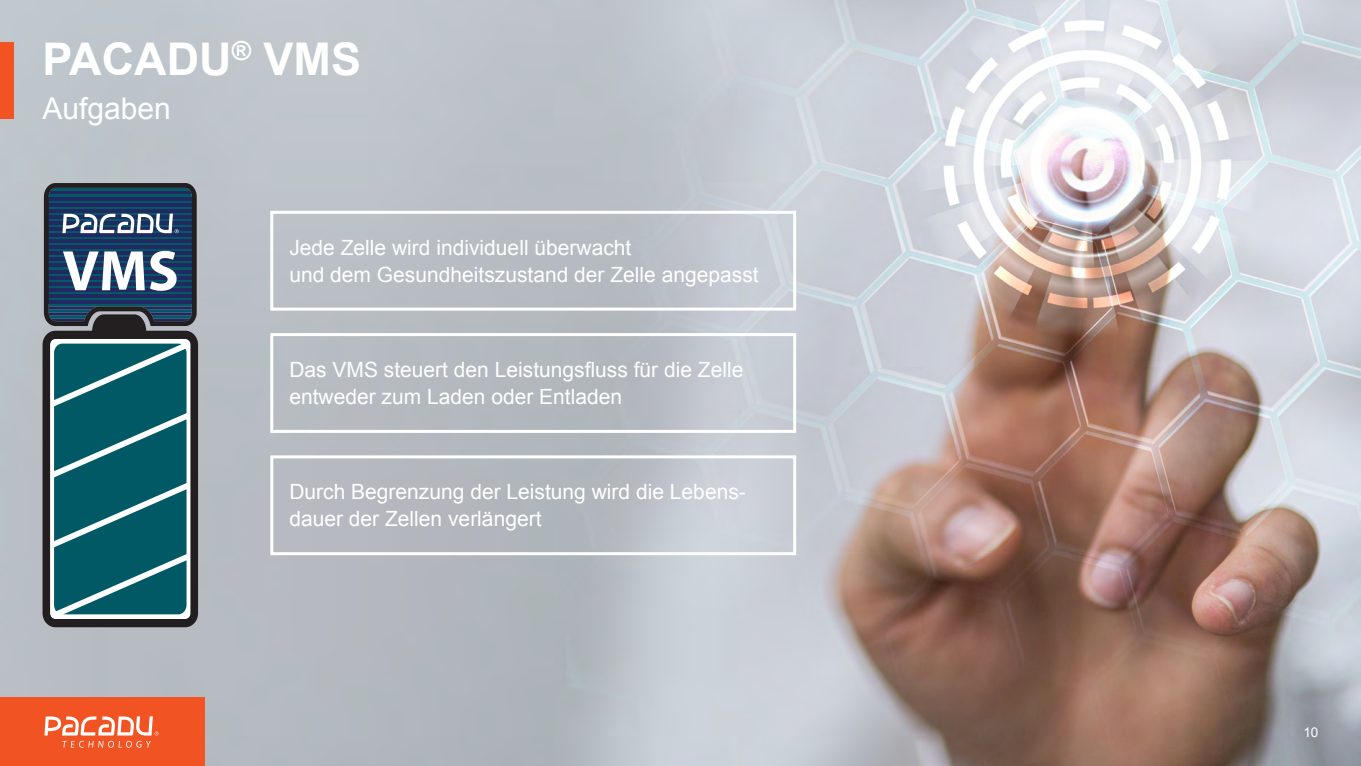
<style>
.page{position:relative;width:1361px;height:766px;background:#fff}
.page>*{position:absolute;margin:0;border:0;box-sizing:border-box;transform-origin:0 0}
.t1{font:700 45px "Arial";color:#fff}
.t2{font:30px "Arial";color:#fff}
.t3{font:21px/27px "Arial";color:#fff}
.t4{font:13.5px "Arial";color:#fff}
</style>
<div class="page">
<img style="left:0;top:0;width:1361px;height:765px">
<div style="left:0;top:697px;width:204px;height:68px;background:#f15422"></div>
<svg style="left:44px;top:716px;width:114px;height:31px"></svg>
<div style="left:0;top:43px;width:13px;height:76px;background:#f15422"></div>
<div style="left:270px;top:211px;width:526px;height:99px;border:3px solid #fff"></div>
<div style="left:270px;top:333px;width:526px;height:100px;border:3px solid #fff"></div>
<div style="left:270px;top:455px;width:526px;height:100px;border:3px solid #fff"></div>
<svg style="left:44px;top:183px;width:153px;height:131px;background:#405975"></svg>
<svg style="left:43px;top:314px;width:155px;height:313px;fill:#231f20"></svg>
<svg style="left:54px;top:343px;width:132px;height:271px;background:#186973"></svg>
<h1 class="t1" style="left:43px;top:29px;width:320px">PACADU<sup>®</sup> VMS</h1>
<h2 class="t2" style="left:43px;top:89px;width:130px">Aufgaben</h2>
<p class="t3" style="left:289px;top:234px;width:471px">Jede Zelle wird individuell überwacht<br>und dem Gesundheitszustand der Zelle angepasst</p>
<p class="t3" style="left:289px;top:356px;width:456px">Das VMS steuert den Leistungsfluss für die Zelle entweder zum Laden oder Entladen</p>
<p class="t3" style="left:289px;top:478px;width:458px">Durch Begrenzung der Leistung wird die Lebens&shy;dauer der Zellen verlängert</p>
<p class="t4" style="left:1303px;top:723px;width:17px">10</p>
</div>
